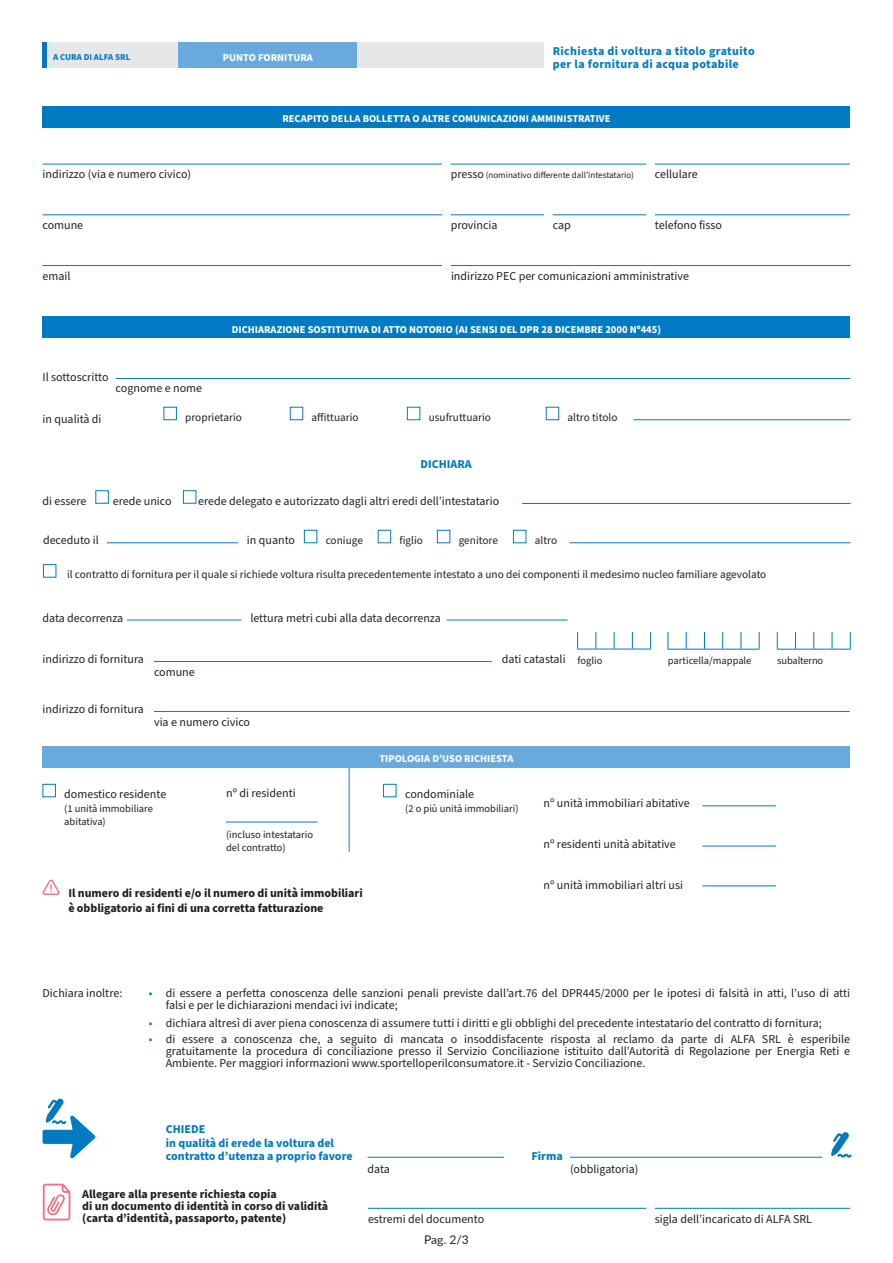
<style>
.page{position:relative;width:893px;height:1263px;background:#fff}
.page>*{position:absolute;margin:0;border:0;box-sizing:border-box;transform-origin:0 0}
.t1{font:12px/12px "Source Sans Pro";color:#231f20}
.t2{font:700 12px/12px "Source Sans Pro";color:#231f20}
.t3{font:700 12px/13.5px "Source Sans Pro";color:#007ac2}
.t4{font:700 12px/13.5px "Source Sans Pro";letter-spacing:.03em;color:#007ac2}
.t5{font:12px "Lato";color:#231f20}
.t6{font:11.25px "Source Sans Pro";color:#231f20}
.t7{font:700 10.5px "Source Sans Pro";color:#fff}
.t8{font:10.5px/13.5px "Source Sans Pro";color:#231f20}
.t9{font:9px "Source Sans Pro";color:#231f20}
.t10{font:700 9px "Source Sans Pro";color:#007ac2}
.s1{font-size:12px}
.s2{font-size:10.5px}
.s3{color:#007ac2}
</style>
<div class="page">
<div style="left:43px;top:43px;width:501px;height:25px;background:#e6e7e9"></div>
<hr style="left:43px;top:43px;width:4px;height:25px;background:#007ac2">
<div style="left:179px;top:43px;width:178px;height:25px;background:#68aadd"></div>
<div style="left:304px;top:530px;width:13px;height:13px;border:1px solid #007ac2"></div>
<div style="left:43px;top:564px;width:13px;height:13px;border:1px solid #007ac2"></div>
<div style="left:378px;top:530px;width:13px;height:13px;background:#fff;border:1px solid #007ac2"></div>
<div style="left:95px;top:490px;width:14px;height:14px;background:#fff;border:1px solid #007ac2"></div>
<div style="left:183px;top:490px;width:13px;height:14px;background:#fff;border:1px solid #007ac2"></div>
<div style="left:437px;top:530px;width:13px;height:13px;background:#fff;border:1px solid #007ac2"></div>
<hr style="left:569px;top:542px;width:281px;height:1px;background:#007ac2">
<hr style="left:522px;top:503px;width:329px;height:1px;background:#007ac2">
<hr style="left:107px;top:542px;width:131px;height:1px;background:#007ac2">
<div style="left:513px;top:530px;width:13px;height:13px;background:#fff;border:1px solid #007ac2"></div>
<div style="left:163px;top:407px;width:14px;height:13px;border:1px solid #007ac2"></div>
<div style="left:407px;top:407px;width:13px;height:13px;background:#fff;border:1px solid #007ac2"></div>
<hr style="left:633px;top:419px;width:217px;height:1px;background:#007ac2">
<hr style="left:116px;top:378px;width:734px;height:1px;background:#007ac2">
<hr style="left:127px;top:620px;width:114px;height:1px;background:#007ac2">
<hr style="left:446px;top:620px;width:122px;height:1px;background:#007ac2">
<svg style="left:577px;top:632px;width:74px;height:18px"></svg>
<svg style="left:668px;top:632px;width:92px;height:18px"></svg>
<svg style="left:777px;top:632px;width:74px;height:18px"></svg>
<div style="left:43px;top:317px;width:807px;height:21px;background:#007ac2"></div>
<hr style="left:154px;top:661px;width:338px;height:1px;background:#007ac2">
<hr style="left:154px;top:711px;width:696px;height:1px;background:#007ac2">
<svg style="left:43px;top:1098px;width:53px;height:61px"></svg>
<hr style="left:570px;top:1157px;width:252px;height:1px;background:#007ac2">
<svg style="left:831px;top:1132px;width:21px;height:25px"></svg>
<hr style="left:368px;top:1157px;width:136px;height:1px;background:#007ac2">
<hr style="left:368px;top:1208px;width:278px;height:1px;background:#007ac2">
<hr style="left:655px;top:1208px;width:195px;height:1px;background:#007ac2">
<svg style="left:43px;top:1184px;width:27px;height:36px"></svg>
<div style="left:43px;top:746px;width:807px;height:21px;background:#68aadd"></div>
<hr style="left:226px;top:822px;width:91px;height:1px;background:#007ac2">
<hr style="left:702px;top:805px;width:74px;height:1px;background:#007ac2">
<hr style="left:702px;top:846px;width:74px;height:1px;background:#007ac2">
<hr style="left:702px;top:885px;width:74px;height:1px;background:#007ac2">
<div style="left:43px;top:784px;width:13px;height:13px;border:1px solid #007ac2"></div>
<div style="left:383px;top:784px;width:13px;height:13px;border:1px solid #007ac2"></div>
<hr style="left:348px;top:763px;width:2px;height:89px;background:#68aadd">
<svg style="left:42px;top:879px;width:18px;height:16px"></svg>
<div style="left:43px;top:106px;width:807px;height:22px;background:#007ac2"></div>
<hr style="left:43px;top:265px;width:399px;height:1px;background:#007ac2">
<hr style="left:451px;top:265px;width:399px;height:1px;background:#007ac2">
<hr style="left:451px;top:164px;width:195px;height:1px;background:#007ac2">
<hr style="left:43px;top:164px;width:399px;height:1px;background:#007ac2">
<hr style="left:43px;top:214px;width:399px;height:1px;background:#007ac2">
<hr style="left:451px;top:214px;width:93px;height:1px;background:#007ac2">
<hr style="left:553px;top:214px;width:93px;height:1px;background:#007ac2">
<hr style="left:655px;top:164px;width:195px;height:1px;background:#007ac2">
<hr style="left:655px;top:214px;width:195px;height:1px;background:#007ac2">
<p class="t10" style="left:53px;top:51px;width:79px">A CURA DI ALFA SRL</p>
<p class="t7" style="left:223px;top:50px;width:91px">PUNTO FORNITURA</p>
<p class="t4" style="left:553px;top:44px;width:203px">Richiesta di voltura a titolo gratuito per la fornitura di acqua potabile</p>
<p class="t1" style="left:43px;top:169px;width:150px">indirizzo (via e numero civico)</p>
<p class="t1" style="left:43px;top:219px;width:42px">comune</p>
<p class="t7" style="left:282px;top:112px;width:330px">RECAPITO DELLA BOLLETTA O ALTRE COMUNICAZIONI AMMINISTRATIVE</p>
<p class="t9" style="left:451px;top:169px;width:185px"><span class="s1">presso</span> (nominativo differente dall’intestatario)</p>
<p class="t1" style="left:451px;top:219px;width:48px">provincia</p>
<p class="t1" style="left:553px;top:219px;width:20px">cap</p>
<p class="t1" style="left:655px;top:169px;width:44px">cellulare</p>
<p class="t1" style="left:655px;top:219px;width:69px">telefono fisso</p>
<p class="t1" style="left:43px;top:270px;width:29px">email</p>
<p class="t1" style="left:451px;top:270px;width:240px">indirizzo PEC per comunicazioni amministrative</p>
<p class="t7" style="left:232px;top:322px;width:431px">DICHIARAZIONE SOSTITUTIVA DI ATTO NOTORIO (AI SENSI DEL DPR 28 DICEMBRE 2000 Nº445)</p>
<p class="t1" style="left:43px;top:372px;width:68px">Il sottoscritto</p>
<p class="t1" style="left:43px;top:413px;width:61px">in qualità di</p>
<p class="t1" style="left:116px;top:383px;width:88px">cognome e nome</p>
<p class="t6" style="left:185px;top:409px;width:58px">proprietario</p>
<p class="t6" style="left:312px;top:409px;width:48px">affittuario</p>
<p class="t6" style="left:429px;top:409px;width:64px">usufruttuario</p>
<p class="t6" style="left:568px;top:409px;width:51px">altro titolo</p>
<p class="t3" style="left:420px;top:457px;width:53px">DICHIARA</p>
<p class="t1" style="left:43px;top:496px;width:45px">di essere</p>
<p class="t1" style="left:113px;top:496px;width:60px">erede unico</p>
<p class="t1" style="left:198px;top:496px;width:303px">erede delegato e autorizzato dagli altri eredi dell’intestatario</p>
<p class="t1" style="left:43px;top:535px;width:57px">deceduto il</p>
<p class="t1" style="left:247px;top:534px;width:50px">in quanto</p>
<p class="t6" style="left:400px;top:533px;width:25px">figlio</p>
<p class="t6" style="left:459px;top:533px;width:41px">genitore</p>
<p class="t6" style="left:535px;top:533px;width:24px">altro</p>
<p class="t6" style="left:326px;top:533px;width:39px">coniuge</p>
<p class="t6" style="left:67px;top:567px;width:701px">il contratto di fornitura per il quale si richiede voltura risulta precedentemente intestato a uno dei componenti il medesimo nucleo familiare agevolato</p>
<p class="t1" style="left:43px;top:612px;width:82px">data decorrenza</p>
<p class="t1" style="left:250px;top:612px;width:192px">lettura metri cubi alla data decorrenza</p>
<p class="t1" style="left:43px;top:654px;width:103px">indirizzo di fornitura</p>
<p class="t1" style="left:154px;top:667px;width:42px">comune</p>
<p class="t1" style="left:43px;top:704px;width:103px">indirizzo di fornitura</p>
<p class="t1" style="left:154px;top:717px;width:98px">via e numero civico</p>
<p class="t1" style="left:502px;top:654px;width:102px">dati catastali <span class="s2">foglio</span></p>
<p class="t8" style="left:668px;top:654px;width:85px">particella/mappale</p>
<p class="t8" style="left:777px;top:654px;width:48px">subalterno</p>
<p class="t1" style="left:64px;top:788px;width:104px">domestico residente</p>
<p class="t8" style="left:64px;top:802px;width:90px">(1 unità immobiliare abitativa)</p>
<p class="t1" style="left:226px;top:787px;width:71px">nº di residenti</p>
<p class="t8" style="left:226px;top:828px;width:89px">(incluso intestatario del contratto)</p>
<p class="t2" style="left:68px;top:885px;width:296px;line-height:15px">Il numero di residenti e/o il numero di unità immobiliari è obbligatorio ai fini di una corretta fatturazione</p>
<p class="t7" style="left:379px;top:751px;width:136px">TIPOLOGIA D’USO RICHIESTA</p>
<p class="t1" style="left:405px;top:788px;width:70px">condominiale</p>
<p class="t8" style="left:405px;top:802px;width:115px">(2 o più unità immobiliari)</p>
<p class="t1" style="left:544px;top:797px;width:148px">nº unità immobiliari abitative</p>
<p class="t1" style="left:544px;top:839px;width:134px">nº residenti unità abitative</p>
<p class="t1" style="left:544px;top:879px;width:141px">nº unità immobiliari altri usi</p>
<p class="t1" style="left:43px;top:987px;width:81px">Dichiara inoltre:</p>
<p class="t1" style="left:166px;top:987px;width:686px;text-indent:-17px"><span class="s3">•</span> di essere a perfetta conoscenza delle sanzioni penali previste dall’art.76 del DPR445/2000 per le ipotesi di falsità in atti, l’uso di atti falsi e per le dichiarazioni mendaci ivi indicate;</p>
<p class="t1" style="left:149px;top:1017px;width:675px"><span class="s3">•</span> dichiara altresì di aver piena conoscenza di assumere tutti i diritti e gli obblighi del precedente intestatario del contratto di fornitura;</p>
<p class="t1" style="left:166px;top:1033px;width:686px;text-align:justify;text-indent:-17px"><span class="s3">•</span> di essere a conoscenza che, a seguito di mancata o insoddisfacente risposta al reclamo da parte di ALFA SRL è esperibile gratuitamente la procedura di conciliazione presso il Servizio Conciliazione istituito dall’Autorità di Regolazione per Energia Reti e Ambiente. Per maggiori informazioni www.sportelloperilconsumatore.it - Servizio Conciliazione.</p>
<p class="t3" style="left:166px;top:1123px;width:188px">CHIEDE<br>in qualità di erede la voltura del contratto d’utenza a proprio favore</p>
<p class="t2" style="left:82px;top:1188px;width:247px">Allegare alla presente richiesta copia<br>di un documento di identità in corso di validità (carta d’identità, passaporto, patente)</p>
<p class="t1" style="left:368px;top:1164px;width:24px">data</p>
<p class="t3" style="left:531px;top:1150px;width:33px">Firma</p>
<p class="t1" style="left:570px;top:1164px;width:70px">(obbligatoria)</p>
<p class="t1" style="left:368px;top:1213px;width:118px">estremi del documento</p>
<p class="t1" style="left:655px;top:1213px;width:159px">sigla dell’incaricato di ALFA SRL</p>
<p class="t5" style="left:424px;top:1231px;width:46px">Pag. 2/3</p>
</div>
